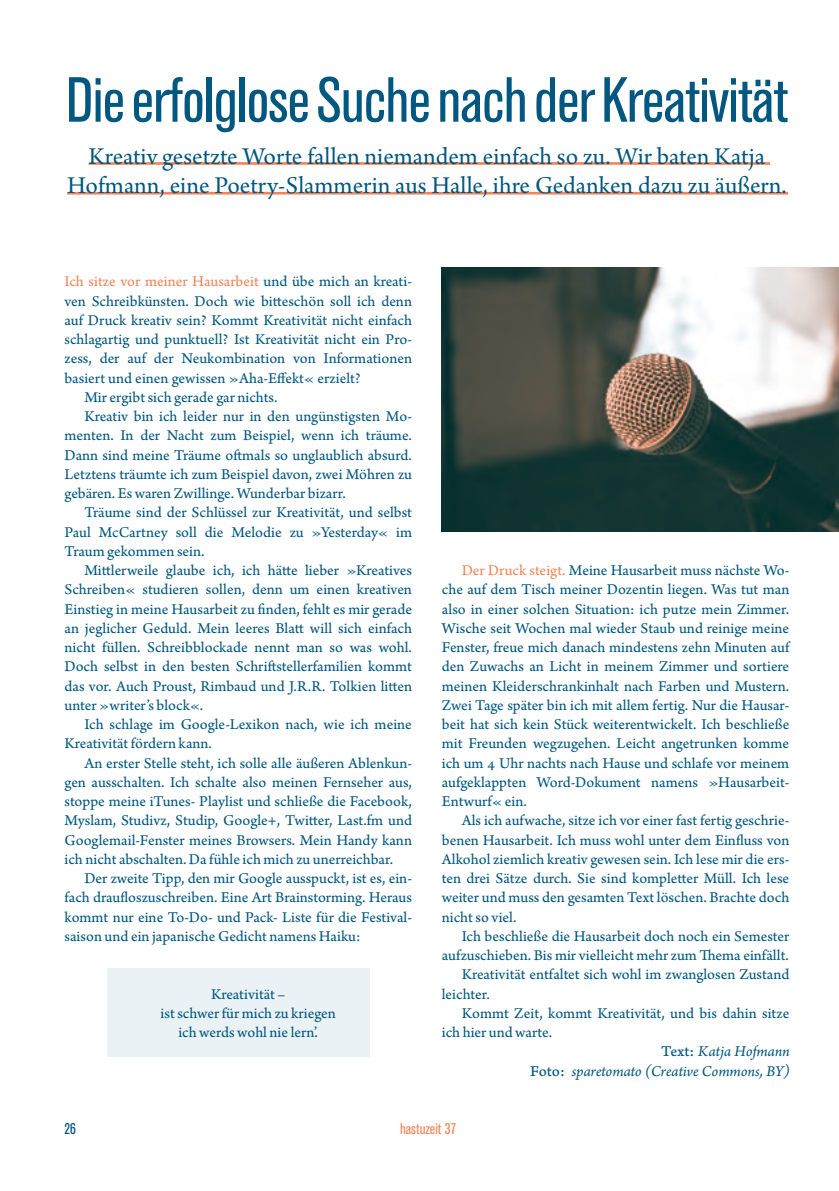
<style>
.page{position:relative;width:839px;height:1191px;background:#fff}
.page>*{position:absolute;margin:0;border:0;box-sizing:border-box;transform-origin:0 0}
.t1{font:condensed 63px "Akzidenz Grotesk BQ";letter-spacing:-.01em;color:#005780}
.t2{font:25.38px/29.8px "Arno Pro Regular 12 pt";color:#005780;text-align:center}
.t3{font:15.75px/19.2px "Arno Pro Regular 10 pt";color:#005780;text-align:justify}
.t4{font:15.75px/19.2px "Arno Pro Italic 10 pt";letter-spacing:-.005em;color:#005780;text-align:right}
.t5{font:15.75px "Arno Pro Regular 10 pt";color:#f58357}
.t6{font:condensed 15.4px "Akzidenz Grotesk BQ";color:#f58357}
.t7{font:condensed 15.4px "Akzidenz Grotesk BQ";color:#005780}
.s1{color:#005780}
.s2{color:#f58357}
.s3{font-family:"Arno Pro Regular 08 pt"}
</style>
<div class="page">
<hr style="left:89px;top:162px;width:681px;height:3px;background:#f58357">
<hr style="left:67px;top:192px;width:720px;height:2px;background:#f58357">
<div style="left:107px;top:968px;width:262px;height:88px;background:#ebf2f5"></div>
<img style="left:441px;top:267px;width:397px;height:264px">
<h1 class="t1" style="left:66px;top:64px;width:723px">Die erfolglose Suche nach der Kreativität</h1>
<h2 class="t2" style="left:67px;top:143px;width:721px">Kreativ gesetzte Worte fallen niemandem einfach so zu. Wir baten Katja<br>Hofmann, eine Poetry-Slammerin aus Halle, ihre Gedanken dazu zu äußern.</h2>
<p class="t5" style="left:64px;top:272px;width:349px">Ich sitze vor meiner Hausarbeit <span class="s1">und übe mich an kreati-</span></p>
<p class="t3" style="left:64px;top:292px;width:349px">ven Schreibkünsten. Doch wie bitteschön soll ich denn</p>
<p class="t3" style="left:64px;top:311px;width:349px">auf Druck kreativ sein? Kommt Kreativität nicht einfach</p>
<p class="t3" style="left:64px;top:330px;width:349px">schlagartig und punktuell? Ist Kreativität nicht ein Pro-</p>
<p class="t3" style="left:64px;top:350px;width:349px">zess, der auf der Neukombination von Informationen</p>
<p class="t3" style="left:64px;top:369px;width:298px">basiert und einen gewissen »Aha-Effekt« erzielt?</p>
<p class="t3" style="left:84px;top:388px;width:195px">Mir ergibt sich gerade gar nichts.</p>
<p class="t3" style="left:84px;top:407px;width:329px">Kreativ bin ich leider nur in den ungünstigsten Mo-</p>
<p class="t3" style="left:64px;top:427px;width:349px">menten. In der Nacht zum Beispiel, wenn ich träume.</p>
<p class="t3" style="left:64px;top:446px;width:349px">Dann sind meine Träume oftmals so unglaublich absurd.</p>
<p class="t3" style="left:64px;top:465px;width:349px">Letztens träumte ich zum Beispiel davon, zwei Möhren zu</p>
<p class="t3" style="left:64px;top:484px;width:283px">gebären. Es waren Zwillinge. Wunderbar bizarr.</p>
<p class="t3" style="left:84px;top:504px;width:329px">Träume sind der Schlüssel zur Kreativität, und selbst</p>
<p class="t3" style="left:64px;top:523px;width:349px">Paul McCartney soll die Melodie zu »Yesterday« im</p>
<p class="t3" style="left:64px;top:542px;width:141px">Traum gekommen sein.</p>
<p class="t3" style="left:84px;top:561px;width:329px">Mittlerweile glaube ich, ich hätte lieber »Kreatives</p>
<p class="t3" style="left:64px;top:581px;width:349px">Schreiben« studieren sollen, denn um einen kreativen</p>
<p class="t3" style="left:64px;top:600px;width:349px">Einstieg in meine Hausarbeit zu finden, fehlt es mir gerade</p>
<p class="t3" style="left:64px;top:619px;width:349px">an jeglicher Geduld. Mein leeres Blatt will sich einfach</p>
<p class="t3" style="left:64px;top:638px;width:349px">nicht füllen. Schreibblockade nennt man so was wohl.</p>
<p class="t3" style="left:64px;top:657px;width:349px">Doch selbst in den besten Schriftstellerfamilien kommt</p>
<p class="t3" style="left:64px;top:677px;width:349px">das vor. Auch Proust, Rimbaud und J.R.R. Tolkien litten</p>
<p class="t3" style="left:64px;top:696px;width:140px">unter »writer’s block«.</p>
<p class="t3" style="left:84px;top:715px;width:329px">Ich schlage im Google-Lexikon nach, wie ich meine</p>
<p class="t3" style="left:64px;top:734px;width:149px">Kreativität fördern kann.</p>
<p class="t3" style="left:84px;top:754px;width:329px">An erster Stelle steht, ich solle alle äußeren Ablenkun-</p>
<p class="t3" style="left:64px;top:773px;width:349px">gen ausschalten. Ich schalte also meinen Fernseher aus,</p>
<p class="t3" style="left:64px;top:792px;width:349px">stoppe meine iTunes- Playlist und schließe die Facebook,</p>
<p class="t3" style="left:64px;top:811px;width:349px">Myslam, Studivz, Studip, Google+, Twitter, Last.fm und</p>
<p class="t3" style="left:64px;top:831px;width:349px">Googlemail-Fenster meines Browsers. Mein Handy kann</p>
<p class="t3" style="left:64px;top:850px;width:330px">ich nicht abschalten. Da fühle ich mich zu unerreichbar.</p>
<p class="t3" style="left:84px;top:869px;width:329px">Der zweite Tipp, den mir Google ausspuckt, ist es, ein-</p>
<p class="t3" style="left:64px;top:888px;width:349px">fach draufloszuschreiben. Eine Art Brainstorming. Heraus</p>
<p class="t3" style="left:64px;top:908px;width:349px">kommt nur eine To-Do- und Pack- Liste für die Festival-</p>
<p class="t3" style="left:64px;top:927px;width:297px">saison und ein japanische Gedicht namens Haiku:</p>
<p class="t3" style="left:160px;top:985px;width:177px;text-align:center">Kreativität –<br>ist schwer für mich zu kriegen ich werds wohl nie lern’.</p>
<p class="t3" style="left:442px;top:561px;width:349px;text-indent:20px"><span class="s2">Der Druck steigt.</span> Meine Hausarbeit muss nächste Wo&shy;che auf dem Tisch meiner Dozentin liegen. Was tut man also in einer solchen Situation: ich putze mein Zimmer.<br>Wische seit Wochen mal wieder Staub und reinige meine Fenster, freue mich danach mindestens zehn Minuten auf den Zuwachs an Licht in meinem Zimmer und sortiere meinen Kleiderschrankinhalt nach Farben und Mustern.<br>Zwei Tage später bin ich mit allem fertig. Nur die Hausar&shy;beit hat sich kein Stück weiterentwickelt. Ich beschließe mit Freunden wegzugehen. Leicht angetrunken komme ich um 4 Uhr nachts nach Hause und schlafe vor meinem aufgeklappten Word-Dokument namens »Hausarbeit-Entwurf« ein.</p>
<p class="t3" style="left:442px;top:812px;width:349px;text-indent:20px">Als ich aufwache, sitze ich vor einer fast fertig geschrie&shy;benen Hausarbeit. Ich muss wohl unter dem Einfluss von Alkohol ziemlich kreativ gewesen sein. Ich lese mir die ers&shy;ten drei Sätze durch. Sie sind kompletter Müll. Ich lese weiter und muss den gesamten Text löschen. Brachte doch nicht so viel.</p>
<p class="t3" style="left:461px;top:927px;width:329px">Ich beschließe die Hausarbeit doch noch ein Semester</p>
<p class="t3" style="left:442px;top:946px;width:348px">aufzuschieben. Bis mir vielleicht mehr zum Thema einfällt.</p>
<p class="t3" style="left:461px;top:965px;width:329px">Kreativität entfaltet sich wohl im zwanglosen Zustand</p>
<p class="t3" style="left:442px;top:985px;width:50px">leichter.</p>
<p class="t3" style="left:461px;top:1004px;width:329px">Kommt Zeit, kommt Kreativität, und bis dahin sitze</p>
<p class="t3" style="left:442px;top:1023px;width:112px">ich hier und warte.</p>
<p class="t4" style="left:530px;top:1043px;width:260px"><span class="s3">Text:</span> Katja Hofmann<br><span class="s3">Foto:</span> sparetomato (Creative Commons, BY)</p>
<p class="t7" style="left:64px;top:1119px;width:13px">26</p>
<p class="t6" style="left:400px;top:1119px;width:58px">hastuzeit 37</p>
</div>
